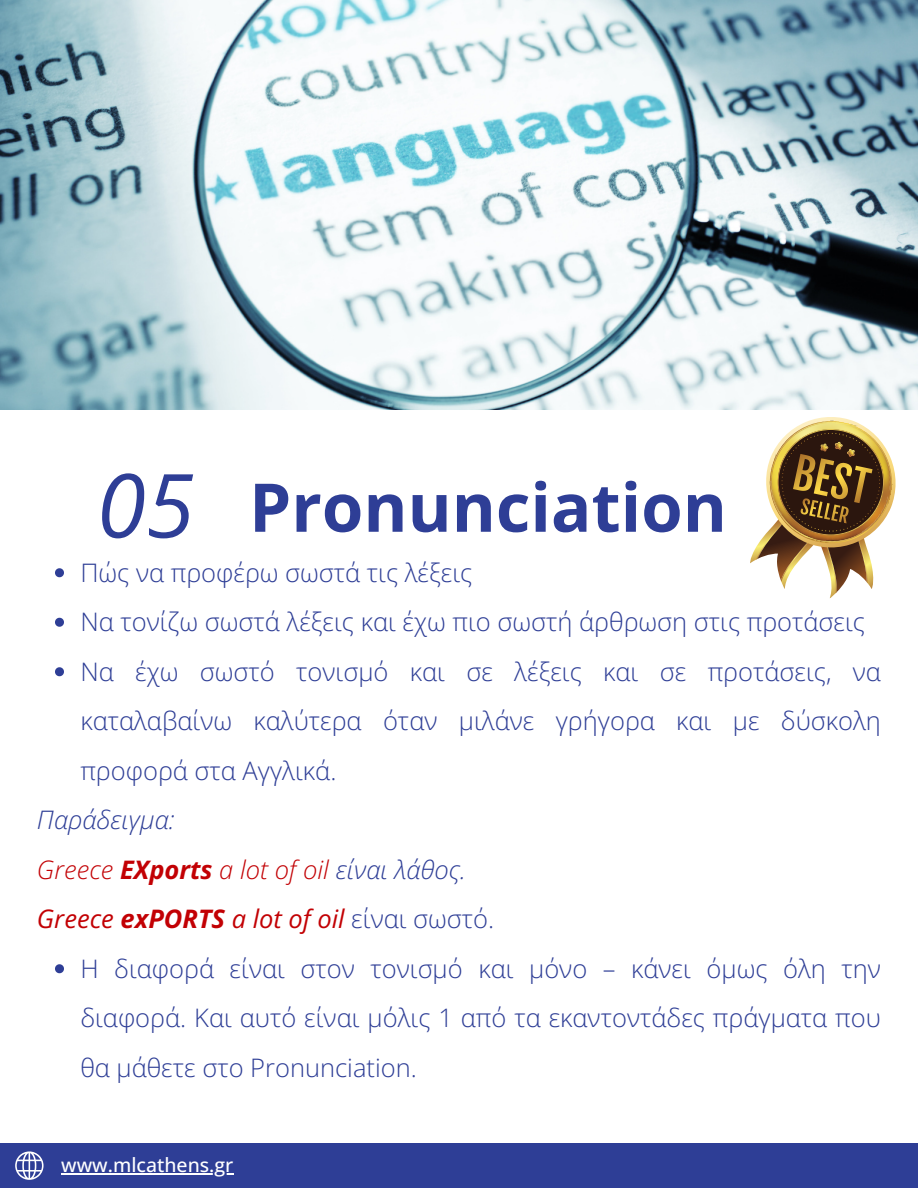
<style>
.page{position:relative;width:918px;height:1188px;background:#fff}
.page>*{position:absolute;margin:0;border:0;box-sizing:border-box;transform-origin:0 0}
.t1{font:italic 88.5px "Open Sans";color:#2e3e96}
.t2{font:700 67.2px "Open Sans";color:#2e3e96}
.t3{font:300 25.5px/49.5px "Open Sans";color:#2e3e96;text-align:justify}
.t4{font:italic 25.5px "Open Sans";color:#c20004}
.t5{font:italic 300 25.5px "Open Sans";color:#c20004}
.t6{font:italic 300 25.5px "Open Sans";color:#2e3e96}
.t7{font:500 19.5px "Open Sans";color:#fff}
.s1{font-weight:700}
.s2{color:#2e3e96}
.s3{font-weight:300;font-style:normal;color:#2e3e96}
</style>
<div class="page">
<img style="left:0;top:0;width:918px;height:410px">
<div style="left:0;top:1143px;width:918px;height:45px;background:#2e3e96"></div>
<svg style="left:15px;top:1151px;width:28px;height:29px"></svg>
<svg style="left:747px;top:402px;width:165px;height:196px"></svg>
<svg style="left:55px;top:568px;width:9px;height:9px"></svg>
<svg style="left:55px;top:618px;width:9px;height:9px"></svg>
<svg style="left:55px;top:667px;width:9px;height:9px"></svg>
<svg style="left:55px;top:964px;width:9px;height:9px"></svg>
<hr style="left:61px;top:1174px;width:172px;height:1px;background:#fff">
<p class="t1" style="left:97px;top:443px;width:99px">05</p>
<p class="t2" style="left:249px;top:460px;width:479px">Pronunciation</p>
<p class="t3" style="left:80px;top:547px;width:394px">Πώς να προφέρω σωστά τις λέξεις</p>
<p class="t3" style="left:80px;top:597px;width:786px">Να τονίζω σωστά λέξεις και έχω πιο σωστή άρθρωση στις προτάσεις</p>
<p class="t3" style="left:80px;top:646px;width:802px">Να έχω σωστό τονισμό και σε λέξεις και σε προτάσεις, να καταλαβαίνω καλύτερα όταν μιλάνε γρήγορα και με δύσκολη προφορά στα Αγγλικά.</p>
<p class="t6" style="left:37px;top:802px;width:139px">Παράδειγμα:</p>
<p class="t5" style="left:37px;top:852px;width:430px">Greece <span class="s1">EXports</span> a lot of oil <span class="s2">είναι λάθος.</span></p>
<p class="t4" style="left:37px;top:901px;width:459px">Greece <span class="s1">exPORTS</span> a lot of oil <span class="s3">είναι σωστό.</span></p>
<p class="t3" style="left:80px;top:943px;width:802px">Η διαφορά είναι στον τονισμό και μόνο – κάνει όμως όλη την διαφορά. Και αυτό είναι μόλις 1 από τα εκαντοντάδες πράγματα που θα μάθετε στο Pronunciation.</p>
<p class="t7" style="left:61px;top:1152px;width:174px">www.mlcathens.gr</p>
</div>
